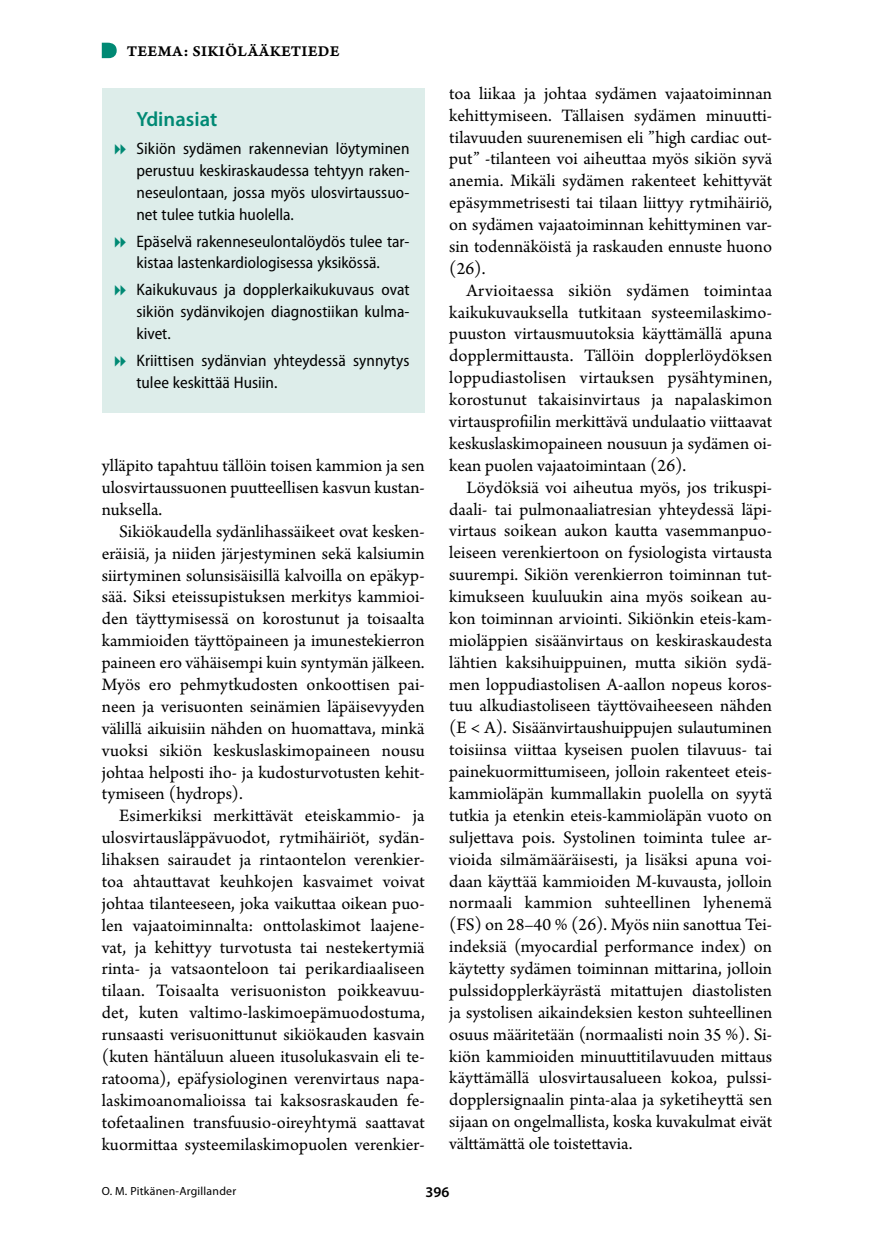
<style>
.page{position:relative;width:874px;height:1241px;background:#fff}
.page>*{position:absolute;margin:0;border:0;box-sizing:border-box;transform-origin:0 0}
.t1{font:600 20.65px "Myriad Pro";color:#008974}
.t2{font:18.38px/21.9px "Arno Pro";color:#000;text-align:justify}
.t3{font:semi-condensed 16.62px/21.9px "Myriad Pro";color:#000;text-align:justify}
.t4{font:15.75px "Arno Pro Smbd Caption";letter-spacing:.02em;color:#000}
.t5{font:600 14.88px "Myriad Pro";color:#000}
.t6{font:11.9px "Myriad Pro";letter-spacing:.02em;color:#000}
</style>
<div class="page">
<svg style="left:102px;top:43px;width:15px;height:15px"></svg>
<div style="left:102px;top:88px;width:322px;height:325px;background:#ddedea"></div>
<p class="t4" style="left:127px;top:41px;width:214px">TEEMA: SIKIÖLÄÄKETIEDE</p>
<p class="t1" style="left:136px;top:106px;width:82px">Ydinasiat</p>
<p class="t3" style="left:136px;top:137px;width:274px">Sikiön sydämen rakennevian löytyminen perustuu keskiraskaudessa tehtyyn raken&shy;neseulontaan, jossa myös ulosvirtaussuo&shy;net tulee tutkia huolella.</p>
<p class="t3" style="left:136px;top:230px;width:274px">Epäselvä rakenneseulontalöydös tulee tar&shy;kistaa lastenkardiologisessa yksikössä.</p>
<p class="t3" style="left:136px;top:278px;width:274px">Kaikukuvaus ja dopplerkaikukuvaus ovat sikiön sydänvikojen diagnostiikan kulma&shy;kivet.</p>
<p class="t3" style="left:136px;top:349px;width:274px">Kriittisen sydänvian yhteydessä synnytys tulee keskittää Husiin.</p>
<p class="t2" style="left:102px;top:455px;width:324px">ylläpito tapahtuu tällöin toisen kammion ja sen ulosvirtaussuonen puutteellisen kasvun kustan&shy;nuksella.</p>
<p class="t2" style="left:102px;top:521px;width:324px;text-indent:17px">Sikiökaudella sydänlihassäikeet ovat kesken&shy;eräisiä, ja niiden järjestyminen sekä kalsiumin siirtyminen solunsisäisillä kalvoilla on epäkyp&shy;sää. Siksi eteissupistuksen merkitys kammioi&shy;den täyttymisessä on korostunut ja toisaalta kammioiden täyttöpaineen ja imunestekierron paineen ero vähäisempi kuin syntymän jälkeen.<br>Myös ero pehmytkudosten onkoottisen pai&shy;neen ja verisuonten seinämien läpäisevyyden välillä aikuisiin nähden on huomattava, minkä vuoksi sikiön keskuslaskimopaineen nousu johtaa helposti iho- ja kudosturvotusten kehit&shy;tymiseen (hydrops).</p>
<p class="t2" style="left:102px;top:805px;width:324px;text-indent:17px">Esimerkiksi merkittävät eteiskammio- ja ulosvirtausläppävuodot, rytmihäiriöt, sydän&shy;lihaksen sairaudet ja rintaontelon verenkier&shy;toa ahtauttavat keuhkojen kasvaimet voivat johtaa tilanteeseen, joka vaikuttaa oikean puo&shy;len vajaatoiminnalta: onttolaskimot laajene&shy;vat, ja kehittyy turvotusta tai nestekertymiä rinta- ja vatsaonteloon tai perikardiaaliseen tilaan. Toisaalta verisuoniston poikkeavuu&shy;det, kuten valtimo-laskimoepämuodostuma, runsaasti verisuonittunut sikiökauden kasvain (kuten häntäluun alueen itusolukasvain eli te&shy;ratooma), epäfysiologinen verenvirtaus napa&shy;laskimoanomalioissa tai kaksosraskauden fe&shy;tofetaalinen transfuusio-oireyhtymä saattavat kuormittaa systeemilaskimopuolen verenkier-</p>
<p class="t2" style="left:449px;top:83px;width:324px">toa liikaa ja johtaa sydämen vajaatoiminnan kehittymiseen. Tällaisen sydämen minuutti&shy;tilavuuden suurenemisen eli ”high cardiac out&shy;put” ‑tilanteen voi aiheuttaa myös sikiön syvä anemia. Mikäli sydämen rakenteet kehittyvät epäsymmetrisesti tai tilaan liittyy rytmihäiriö, on sydämen vajaatoiminnan kehittyminen var&shy;sin todennäköistä ja raskauden ennuste huono (26).</p>
<p class="t2" style="left:449px;top:280px;width:324px;text-indent:17px">Arvioitaessa sikiön sydämen toimintaa kaikukuvauksella tutkitaan systeemilaskimo&shy;puuston virtausmuutoksia käyttämällä apuna dopplermittausta. Tällöin dopplerlöydöksen loppudiastolisen virtauksen pysähtyminen, korostunut takaisinvirtaus ja napalaskimon virtausprofiilin merkittävä undulaatio viittaavat keskuslaskimopaineen nousuun ja sydämen oi&shy;kean puolen vajaatoimintaan (26).</p>
<p class="t2" style="left:449px;top:477px;width:324px;text-indent:17px">Löydöksiä voi aiheutua myös, jos trikuspi&shy;daali- tai pulmonaaliatresian yhteydessä läpi&shy;virtaus soikean aukon kautta vasemmanpuo&shy;leiseen verenkiertoon on fysiologista virtausta suurempi. Sikiön verenkierron toiminnan tut&shy;kimukseen kuuluukin aina myös soikean au&shy;kon toiminnan arviointi. Sikiönkin eteis-kam&shy;mioläppien sisäänvirtaus on keskiraskaudesta lähtien kaksihuippuinen, mutta sikiön sydä&shy;men loppudiastolisen A-aallon nopeus koros&shy;tuu alkudiastoliseen täyttövaiheeseen nähden (E &lt; A). Sisäänvirtaushuippujen sulautuminen toisiinsa viittaa kyseisen puolen tilavuus- tai painekuormittumiseen, jolloin rakenteet eteis&shy;kammioläpän kummallakin puolella on syytä tutkia ja etenkin eteis-kammioläpän vuoto on suljettava pois. Systolinen toiminta tulee ar&shy;vioida silmämääräisesti, ja lisäksi apuna voi&shy;daan käyttää kammioiden M-kuvausta, jolloin normaali kammion suhteellinen lyhenemä (FS) on 28–40 % (26). Myös niin sanottua Tei&shy;indeksiä (myocardial performance index) on käytetty sydämen toiminnan mittarina, jolloin pulssidopplerkäyrästä mitattujen diastolisten ja systolisen aikaindeksien keston suhteellinen osuus määritetään (normaalisti noin 35 %). Si&shy;kiön kammioiden minuuttitilavuuden mittaus käyttämällä ulosvirtausalueen kokoa, pulssi&shy;dopplersignaalin pinta-alaa ja syketiheyttä sen sijaan on ongelmallista, koska kuvakulmat eivät välttämättä ole toistettavia.</p>
<p class="t6" style="left:102px;top:1183px;width:136px">O. M. Pitkänen-Argillander</p>
<p class="t5" style="left:425px;top:1182px;width:25px">396</p>
</div>
